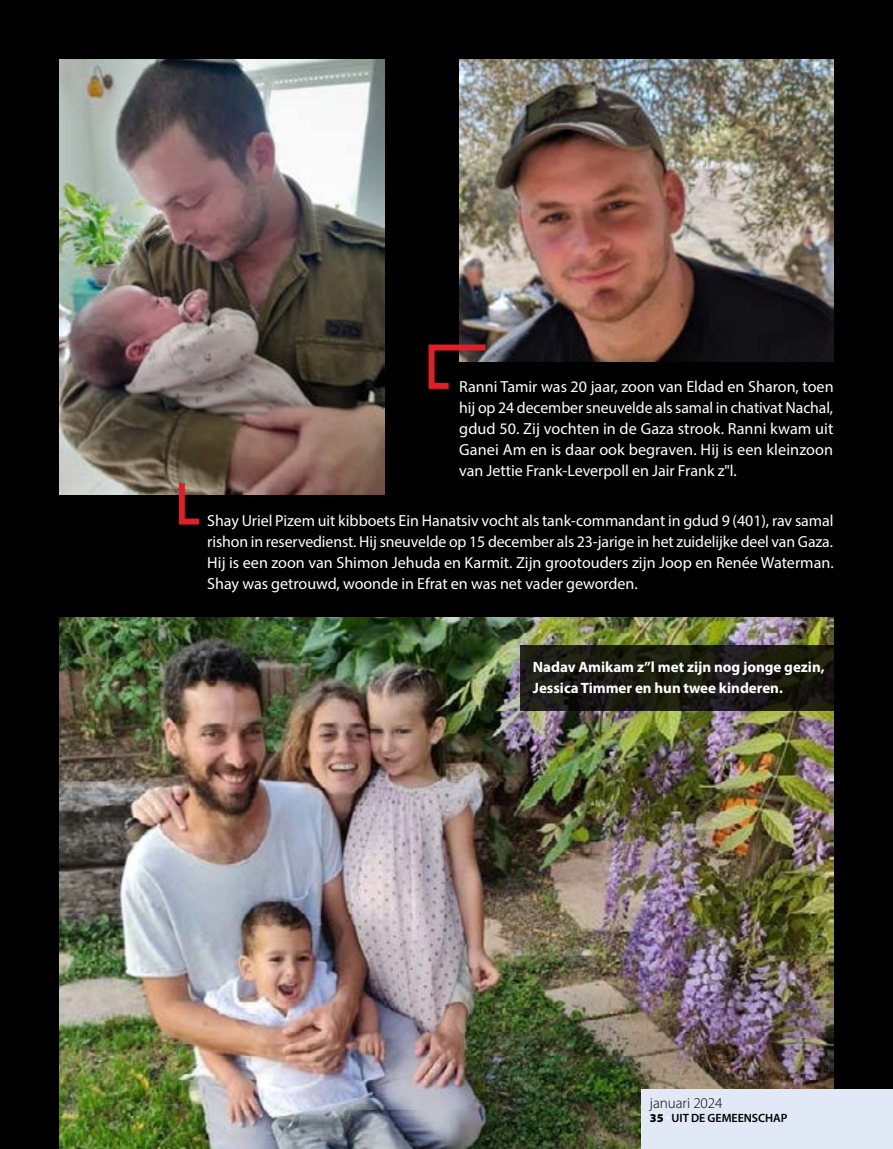
<style>
.page{position:relative;width:893px;height:1149px;background:#fff}
.page>*{position:absolute;margin:0;border:0;box-sizing:border-box;transform-origin:0 0}
.t1{font:16.05px/21px "Myriad Pro";color:#fff;text-align:justify}
.t2{font:700 15px/21px "Myriad Pro";color:#fff}
.t3{font:300 15px "Myriad Pro";color:#000}
.t4{font:600 12px "Myriad Pro";color:#000}
.s1{font-weight:900}
.s2{font-weight:900;color:#fff}
</style>
<div class="page">
<div style="left:0;top:0;width:893px;height:1148px;background:#000"></div>
<img style="left:60px;top:617px;width:773px;height:531px">
<img style="left:60px;top:60px;width:324px;height:435px">
<img style="left:459px;top:60px;width:374px;height:301px">
<svg style="left:520px;top:645px;width:313px;height:65px;background:#1a1a12"></svg>
<svg style="left:428px;top:341px;width:63px;height:48px"></svg>
<svg style="left:176px;top:477px;width:29px;height:48px"></svg>
<div style="left:641px;top:1089px;width:252px;height:59px;background:#e1e8f6"></div>
<p class="t1" style="left:459px;top:375px;width:376px">Ranni Tamir was 20 jaar, zoon van Eldad en Sharon, toen hij op 24 december sneuvelde als samal in chativat Nachal, gdud 50. Zij vochten in de Gaza strook. Ranni kwam uit Ganei Am en is daar ook begraven. Hij is een kleinzoon van Jettie Frank-Leverpoll en Jair Frank z"l.</p>
<p class="t1" style="left:207px;top:509px;width:628px">Shay Uriel Pizem uit kibboets Ein Hanatsiv vocht als tank-commandant in gdud 9 (401), rav samal rishon in reservedienst. Hij sneuvelde op 15 december als 23-jarige in het zuidelijke deel van Gaza.<br>Hij is een zoon van Shimon Jehuda en Karmit. Zijn grootouders zijn Joop en Renée Waterman.<br>Shay was getrouwd, woonde in Efrat en was net vader geworden.</p>
<p class="t2" style="left:533px;top:655px;width:293px">Nadav Amikam z”l met zijn nog jonge gezin,<br>Jessica Timmer en hun twee kinderen.</p>
<p class="t3" style="left:650px;top:1093px;width:74px">januari 2024</p>
<p class="t4" style="left:650px;top:1109px;width:66px"><span class="s1">35</span> <span class="s2">·</span>UIT DE GEMEENSCHAP</p>
</div>
